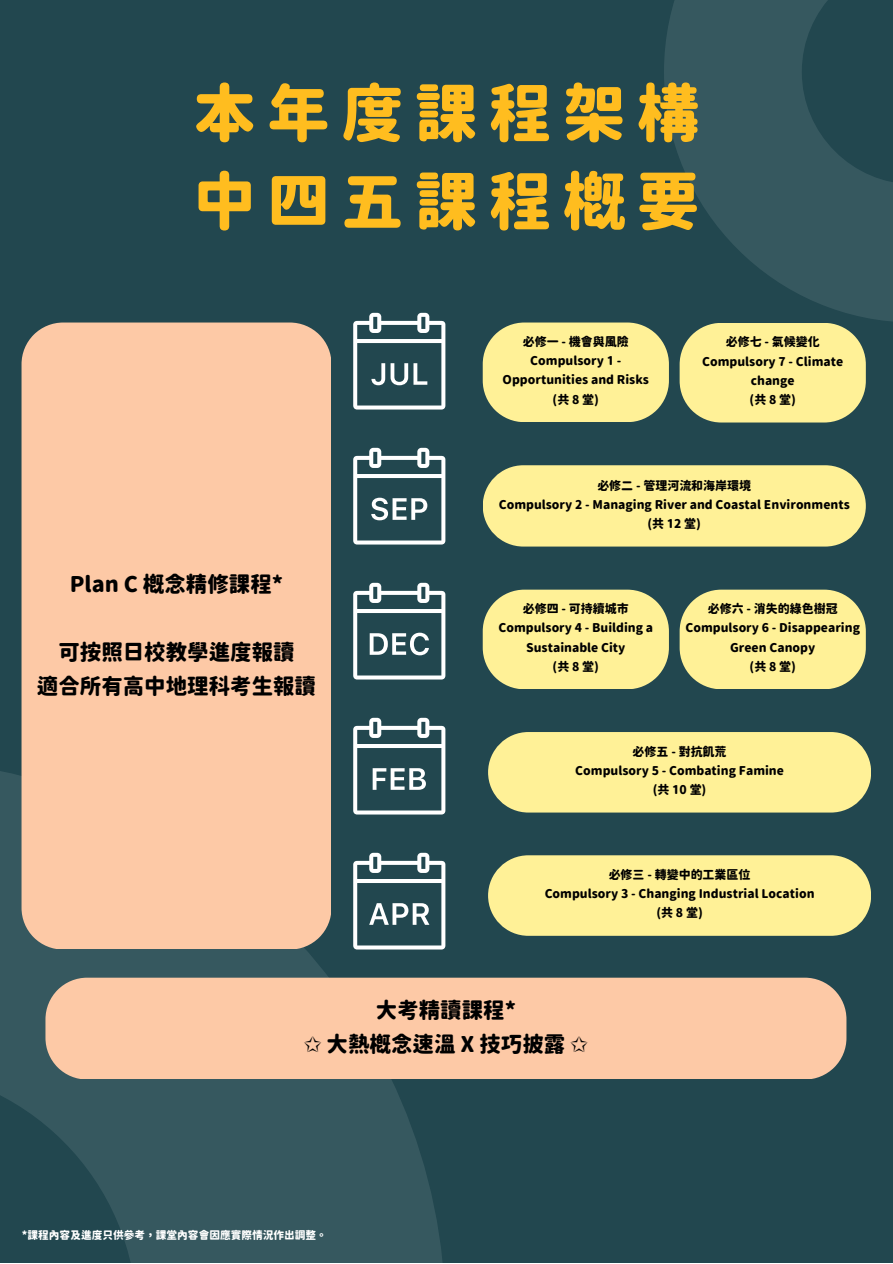
<style>
.page{position:relative;width:893px;height:1264px;background:#fff}
.page>*{position:absolute;margin:0;border:0;box-sizing:border-box;transform-origin:0 0}
.t1{font:63px "Gen Sen Rounded TW H";letter-spacing:.175em;color:#ffbd1f}
.t2{font:21.45px "Gen Sen Rounded TW H";color:#000}
.t3{font:12px/19px "Gen Sen Rounded TW H";color:#000;text-align:center}
.t4{font:10.65px "Gen Sen Rounded TW H";color:#fff}
.s1{font-family:"DejaVu Sans"}
</style>
<div class="page">
<div style="left:0;top:0;width:892px;height:1262px;background:#22474f"></div>
<svg style="left:0;top:759px;width:446px;height:503px;fill:#36585f"></svg>
<svg style="left:664px;top:0;width:228px;height:321px;fill:#36585f"></svg>
<div style="left:22px;top:322px;width:309px;height:627px;background:#fdc9a6"></div>
<svg style="left:679px;top:323px;width:186px;height:99px;background:#ede391"></svg>
<div style="left:482px;top:465px;width:383px;height:81px;background:#fff197;border-radius:41px"></div>
<div style="left:488px;top:732px;width:382px;height:80px;background:#fff197;border-radius:40px"></div>
<svg style="left:353px;top:448px;width:92px;height:96px"></svg>
<svg style="left:353px;top:313px;width:92px;height:96px"></svg>
<svg style="left:482px;top:322px;width:187px;height:100px;background:#ebe190"></svg>
<svg style="left:353px;top:583px;width:92px;height:96px"></svg>
<svg style="left:679px;top:589px;width:186px;height:100px;background:#ebe290"></svg>
<svg style="left:482px;top:589px;width:187px;height:100px;background:#ebe190"></svg>
<svg style="left:353px;top:717px;width:92px;height:97px"></svg>
<svg style="left:353px;top:852px;width:92px;height:97px"></svg>
<div style="left:488px;top:855px;width:382px;height:80px;background:#fff197;border-radius:40px"></div>
<div style="left:45px;top:977px;width:801px;height:102px;background:#fdc9a6"></div>
<p class="t1" style="left:193px;top:81px;width:508px">本年度課程架構</p>
<p class="t1" style="left:193px;top:169px;width:508px">中四五課程概要</p>
<p class="t3" style="left:523px;top:332px;width:107px">必修一 - 機會與風險</p>
<p class="t3" style="left:502px;top:351px;width:148px">Compulsory 1 -<br>Opportunities and Risks</p>
<p class="t3" style="left:552px;top:389px;width:48px">(共 8 堂)</p>
<p class="t3" style="left:725px;top:332px;width:95px">必修七 - 氣候變化</p>
<p class="t3" style="left:702px;top:351px;width:143px">Compulsory 7 - Climate change</p>
<p class="t3" style="left:749px;top:390px;width:48px">(共 8 堂)</p>
<p class="t2" style="left:70px;top:573px;width:215px">Plan C 概念精修課程*</p>
<p class="t2" style="left:58px;top:641px;width:238px">可按照日校教學進度報讀</p>
<p class="t2" style="left:37px;top:674px;width:281px">適合所有高中地理科考生報讀</p>
<p class="t3" style="left:597px;top:476px;width:155px">必修二 - 管理河流和海岸環境</p>
<p class="t3" style="left:498px;top:495px;width:352px">Compulsory 2 - Managing River and Coastal Environments</p>
<p class="t3" style="left:647px;top:514px;width:55px">(共 12 堂)</p>
<p class="t3" style="left:523px;top:599px;width:107px">必修四 - 可持續城市</p>
<p class="t3" style="left:498px;top:618px;width:156px">Compulsory 4 - Building a<br>Sustainable City</p>
<p class="t3" style="left:552px;top:656px;width:48px">(共 8 堂)</p>
<p class="t3" style="left:707px;top:599px;width:131px">必修六 - 消失的綠色樹冠</p>
<p class="t3" style="left:685px;top:618px;width:176px">Compulsory 6 - Disappearing<br>Green Canopy</p>
<p class="t3" style="left:749px;top:656px;width:48px">(共 8 堂)</p>
<p class="t3" style="left:632px;top:741px;width:95px">必修五 - 對抗飢荒</p>
<p class="t3" style="left:575px;top:760px;width:210px">Compulsory 5 - Combating Famine</p>
<p class="t3" style="left:652px;top:779px;width:55px">(共 10 堂)</p>
<p class="t3" style="left:608px;top:864px;width:143px">必修三 - 轉變中的工業區位</p>
<p class="t3" style="left:544px;top:884px;width:271px">Compulsory 3 - Changing Industrial Location</p>
<p class="t3" style="left:656px;top:903px;width:48px">(共 8 堂)</p>
<p class="t2" style="left:376px;top:999px;width:142px">大考精讀課程*</p>
<p class="t2" style="left:304px;top:1033px;width:286px"><span class="s1">✩</span> 大熱概念速溫 X 技巧披露 <span class="s1">✩</span></p>
<p class="t4" style="left:22px;top:1229px;width:306px">*課程內容及進度只供參考，課堂內容會因應實際情況作出調整。</p>
</div>
